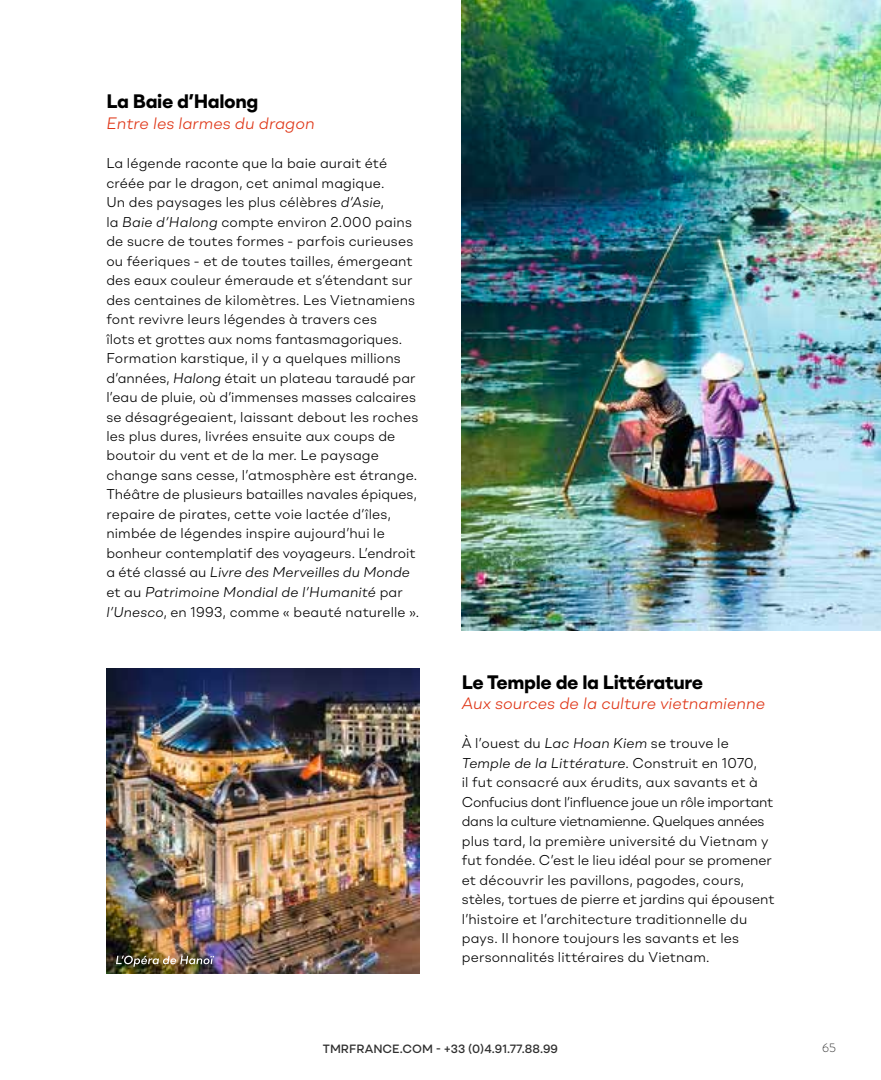
<style>
.page{position:relative;width:881px;height:1080px;background:#fff}
.page>*{position:absolute;margin:0;border:0;box-sizing:border-box;transform-origin:0 0}
.t1{font:700 19.5px "Shape";letter-spacing:-.02em;color:#000}
.t2{font:italic 300 16.5px "Shape";color:#df3617}
.t3{font:300 14.25px/19.5px "Shape";letter-spacing:.01em;color:#000}
.t4{font:500 12px "Shape";color:#2f2f2f}
.t5{font:300 12px "Brandon Text";color:#2f2f2f}
.s1{font-style:italic}
</style>
<div class="page">
<img style="left:106px;top:668px;width:313px;height:306px">
<img style="left:461px;top:0;width:419px;height:630px">
<svg style="left:116px;top:956px;width:98px;height:11px"></svg>
<h1 class="t1" style="left:106px;top:88px;width:153px">La Baie d’Halong</h1>
<p class="t2" style="left:106px;top:113px;width:210px">Entre les larmes du dragon</p>
<p class="t3" style="left:106px;top:153px;width:314px">La légende raconte que la baie aurait été créée par le dragon, cet animal magique.<br>Un des paysages les plus célèbres <span class="s1">d’Asie</span>,<br>la <span class="s1">Baie d’Halong</span> compte environ 2.000 pains de sucre de toutes formes - parfois curieuses ou féeriques - et de toutes tailles, émergeant des eaux couleur émeraude et s’étendant sur des centaines de kilomètres. Les Vietnamiens font revivre leurs légendes à travers ces<br>îlots et grottes aux noms fantasmagoriques.<br>Formation karstique, il y a quelques millions d’années, <span class="s1">Halong</span> était un plateau taraudé par l’eau de pluie, où d’immenses masses calcaires se désagrégeaient, laissant debout les roches les plus dures, livrées ensuite aux coups de boutoir du vent et de la mer. Le paysage change sans cesse, l’atmosphère est étrange.<br>Théâtre de plusieurs batailles navales épiques, repaire de pirates, cette voie lactée d’îles, nimbée de légendes inspire aujourd’hui le bonheur contemplatif des voyageurs. L’endroit a été classé au <span class="s1">Livre des Merveilles du Monde </span>et au <span class="s1">Patrimoine Mondial de l’Humanité</span> par <span class="s1">l’Unesco</span>, en 1993, comme « beauté naturelle ».</p>
<h1 class="t1" style="left:461px;top:669px;width:243px">Le Temple de la Littérature</h1>
<p class="t2" style="left:461px;top:693px;width:305px">Aux sources de la culture vietnamienne</p>
<p class="t3" style="left:461px;top:733px;width:314px">À l’ouest du <span class="s1">Lac Hoan Kiem</span> se trouve le <span class="s1">Temple de la Littérature</span>. Construit en 1070,<br>il fut consacré aux érudits, aux savants et à Confucius dont l’influence joue un rôle important dans la culture vietnamienne. Quelques années plus tard, la première université du Vietnam y fut fondée. C’est le lieu idéal pour se promener et découvrir les pavillons, pagodes, cours, stèles, tortues de pierre et jardins qui épousent l’histoire et l’architecture traditionnelle du pays. Il honore toujours les savants et les personnalités littéraires du Vietnam.</p>
<p class="t4" style="left:323px;top:1041px;width:237px">TMRFRANCE.COM - +33 (0)4.91.77.88.99</p>
<p class="t5" style="left:821px;top:1039px;width:15px">65</p>
</div>
